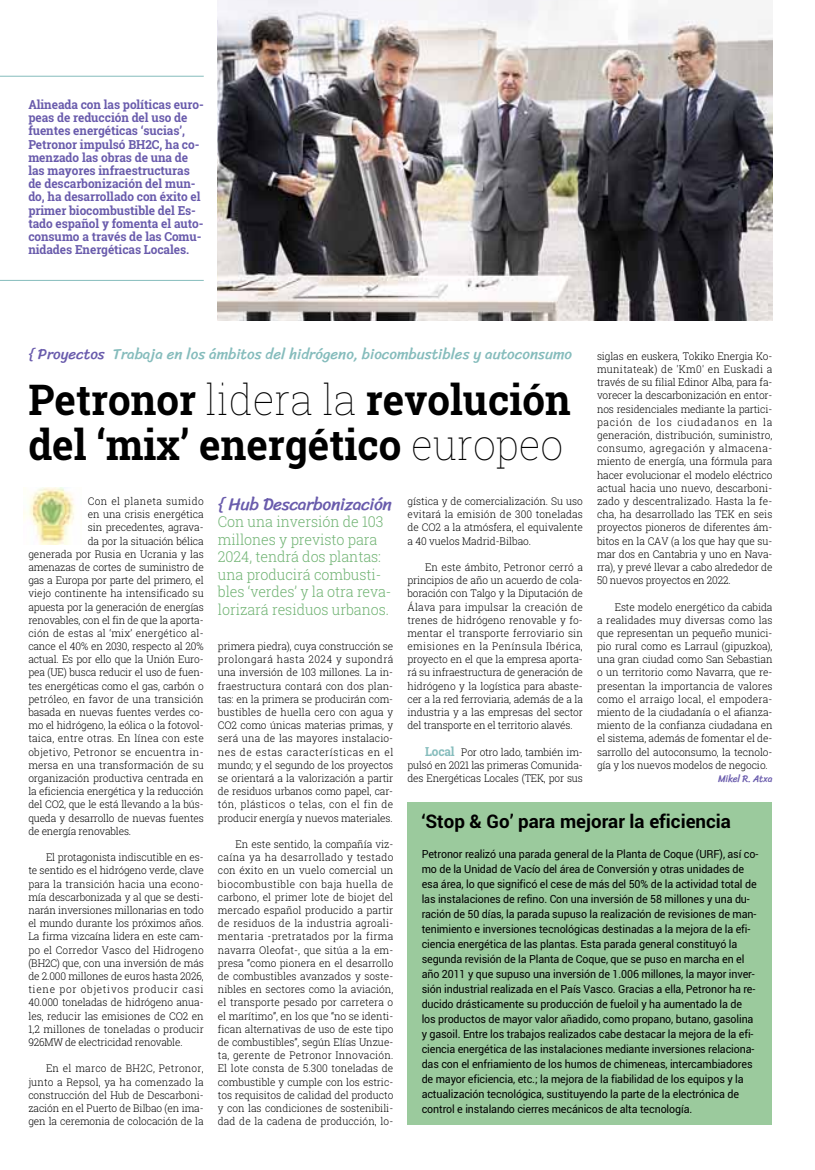
<style>
.page{position:relative;width:815px;height:1170px;background:#fff}
.page>*{position:absolute;margin:0;border:0;box-sizing:border-box;transform-origin:0 0}
.t1{font:700 42.5px/45px "Roboto Slab";color:#000;scale:.95 1}
.t2{font:700 18.75px "Roboto";color:#000}
.t3{font:17.5px "Sriracha";letter-spacing:-.02em;color:#695bac}
.t4{font:300 15px/17.5px "Roboto Slab";letter-spacing:-.005em;color:#70b373;scale:.95 1}
.t5{font:15px "Sriracha";color:#85bcbc}
.t6{font:700 12.5px/13.1px "Roboto Slab";letter-spacing:-.005em;color:#695bac;scale:.95 1}
.t7{font:11.25px/15px "Roboto";letter-spacing:-.01em;color:#000;scale:.95 1}
.t8{font:300 10.62px/13.2px "Roboto Slab";letter-spacing:-.01em;color:#000;text-align:justify;scale:.95 1}
.t9{font:300 10.62px "Roboto Slab";letter-spacing:.01em;color:#000;scale:.95 1}
.t10{font:300 10.62px "Roboto Slab";letter-spacing:.015em;color:#000;scale:.95 1}
.t11{font:300 10.62px "Roboto Slab";letter-spacing:.025em;color:#000;scale:.95 1}
.t12{font:300 10.62px "Roboto Slab";letter-spacing:.04em;color:#000;scale:.95 1}
.t13{font:10px "Sriracha";letter-spacing:-.02em;color:#695bac;scale:.95 1}
.s1{color:#695bac}
.s2{font-weight:100}
.s3{font-weight:700;font-size:12.5px;color:#85bcbc}
</style>
<div class="page">
<img style="left:218px;top:0;width:554px;height:320px">
<hr style="left:0;top:76px;width:204px;height:1px;background:#85bcbc">
<hr style="left:0;top:280px;width:204px;height:1px;background:#85bcbc">
<img style="left:24px;top:488px;width:51px;height:56px">
<div style="left:407px;top:802px;width:365px;height:322px;background:#9bca9d"></div>
<p class="t6" style="left:28px;top:99px;width:186px">Alineada con las políticas euro&shy;peas de reducción del uso de fuentes energéticas ‘sucias’,<br>Petronor impulsó BH2C, ha co&shy;menzado las obras de una de las mayores infraestructuras de descarbonización del mun&shy;do, ha desarrollado con éxito el primer biocombustible del Es&shy;tado español y fomenta el auto&shy;consumo a través de las Comu&shy;nidades Energéticas Locales.</p>
<h3 class="t5" style="left:28px;top:347px;width:545px"><span class="s1">{ Proyectos</span> Trabaja en los ámbitos del hidrógeno, biocombustibles y autoconsumo</h3>
<p class="t8" style="left:597px;top:350px;width:186px">siglas en euskera, Tokiko Energia Ko&shy;munitateak) de 'Km0' en Euskadi a través de su filial Edinor Alba, para fa&shy;vorecer la descarbonización en entor&shy;nos residenciales mediante la partici&shy;pación de los ciudadanos en la generación, distribución, suministro, consumo, agregación y almacena&shy;miento de energía, una fórmula para hacer evolucionar el modelo eléctrico actual hacia uno nuevo, descarboni&shy;zado y descentralizado. Hasta la fe&shy;cha, ha desarrollado las TEK en seis proyectos pioneros de diferentes ám&shy;bitos en la CAV (a los que hay que su&shy;mar dos en Cantabria y uno en Nava&shy;rra), y prevé llevar a cabo alrededor de 50 nuevos proyectos en 2022.</p>
<p class="t8" style="left:597px;top:601px;width:186px;text-indent:18px">Este modelo energético da cabida a realidades muy diversas como las que representan un pequeño munici&shy;pio rural como es Larraul (gipuzkoa), una gran ciudad como San Sebastian o un territorio como Navarra, que re&shy;presentan la importancia de valores como el arraigo local, el empodera&shy;miento de la ciudadanía o el afianza&shy;miento de la confianza ciudadana en el sistema, además de fomentar el de&shy;sarrollo del autoconsumo, la tecnolo&shy;gía y los nuevos modelos de negocio.</p>
<p class="t13" style="left:718px;top:774px;width:59px">Mikel R. Atxa</p>
<h1 class="t1" style="left:28px;top:381px;width:572px">Petronor <span class="s2">lidera la</span> revolución del ‘mix’ energético <span class="s2">europeo</span></h1>
<h3 class="t3" style="left:218px;top:496px;width:176px">{ Hub Descarbonización</h3>
<h3 class="t4" style="left:218px;top:514px;width:184px">Con una inversión de 103 millones y previsto para<br>2024, tendrá dos plantas: una producirá combusti&shy;bles ‘verdes’ y la otra reva&shy;lorizará residuos urbanos.</h3>
<p class="t12" style="left:88px;top:497px;width:124px">Con el planeta sumido</p>
<p class="t8" style="left:88px;top:508px;width:124px">en una crisis energética</p>
<p class="t8" style="left:88px;top:521px;width:123px">sin precedentes, agrava-</p>
<p class="t8" style="left:88px;top:535px;width:124px">da por la situación bélica</p>
<p class="t8" style="left:28px;top:548px;width:186px">generada por Rusia en Ucrania y las</p>
<p class="t8" style="left:28px;top:561px;width:186px">amenazas de cortes de suministro de</p>
<p class="t8" style="left:28px;top:574px;width:186px">gas a Europa por parte del primero, el</p>
<p class="t8" style="left:28px;top:587px;width:186px">viejo continente ha intensificado su</p>
<p class="t8" style="left:28px;top:601px;width:186px">apuesta por la generación de energías</p>
<p class="t8" style="left:28px;top:614px;width:186px">renovables, con el fin de que la aporta-</p>
<p class="t9" style="left:28px;top:628px;width:186px">ción de estas al ‘mix’ energético al-</p>
<p class="t8" style="left:28px;top:640px;width:186px">cance el 40% en 2030, respecto al 20%</p>
<p class="t8" style="left:28px;top:653px;width:186px">actual. Es por ello que la Unión Euro-</p>
<p class="t8" style="left:28px;top:667px;width:186px">pea (UE) busca reducir el uso de fuen-</p>
<p class="t8" style="left:28px;top:680px;width:186px">tes energéticas como el gas, carbón o</p>
<p class="t9" style="left:28px;top:694px;width:186px">petróleo, en favor de una transición</p>
<p class="t8" style="left:28px;top:706px;width:186px">basada en nuevas fuentes verdes co-</p>
<p class="t8" style="left:28px;top:719px;width:186px">mo el hidrógeno, la eólica o la fotovol-</p>
<p class="t10" style="left:28px;top:734px;width:186px">taica, entre otras. En línea con este</p>
<p class="t11" style="left:28px;top:747px;width:186px">objetivo, Petronor se encuentra in-</p>
<p class="t8" style="left:28px;top:759px;width:186px">mersa en una transformación de su</p>
<p class="t8" style="left:28px;top:772px;width:186px">organización productiva centrada en</p>
<p class="t8" style="left:28px;top:785px;width:186px">la eficiencia energética y la reducción</p>
<p class="t8" style="left:28px;top:798px;width:186px">del CO2, que le está llevando a la bús-</p>
<p class="t8" style="left:28px;top:812px;width:186px">queda y desarrollo de nuevas fuentes</p>
<p class="t8" style="left:28px;top:825px;width:110px">de energía renovables.</p>
<p class="t8" style="left:28px;top:851px;width:186px;text-indent:18px">El protagonista indiscutible en es&shy;te sentido es el hidrógeno verde, clave para la transición hacia una econo&shy;mía descarbonizada y al que se desti&shy;narán inversiones millonarias en todo el mundo durante los próximos años.<br>La firma vizcaína lidera en este cam&shy;po el Corredor Vasco del Hidrogeno (BH2C) que, con una inversión de más de 2.000 millones de euros hasta 2026, tiene por objetivos producir casi 40.000 toneladas de hidrógeno anua&shy;les, reducir las emisiones de CO2 en 1,2 millones de toneladas o producir 926MW de electricidad renovable.</p>
<p class="t8" style="left:28px;top:1062px;width:186px;text-indent:18px">En el marco de BH2C, Petronor, junto a Repsol, ya ha comenzado la construcción del Hub de Descarboni&shy;zación en el Puerto de Bilbao (en ima&shy;gen la ceremonia de colocación de la</p>
<p class="t8" style="left:407px;top:495px;width:186px">gística y de comercialización. Su uso evitará la emisión de 300 toneladas de CO2 a la atmósfera, el equivalente a 40 vuelos Madrid-Bilbao.</p>
<p class="t8" style="left:407px;top:561px;width:186px;text-indent:18px">En este ámbito, Petronor cerró a principios de año un acuerdo de cola&shy;boración con Talgo y la Diputación de Álava para impulsar la creación de trenes de hidrógeno renovable y fo&shy;mentar el transporte ferroviario sin emisiones en la Península Ibérica, proyecto en el que la empresa aporta&shy;rá su infraestructura de generación de hidrógeno y la logística para abaste&shy;cer a la red ferroviaria, además de a la industria y a las empresas del sector del transporte en el territorio alavés.</p>
<p class="t8" style="left:407px;top:746px;width:186px;text-indent:18px"><span class="s3">Local</span> Por otro lado, también im&shy;pulsó en 2021 las primeras Comunida&shy;des Energéticas Locales (TEK, por sus</p>
<p class="t8" style="left:218px;top:640px;width:186px">primera piedra), cuya construcción se prolongará hasta 2024 y supondrá una inversión de 103 millones. La in&shy;fraestructura contará con dos plan&shy;tas: en la primera se producirán com&shy;bustibles de huella cero con agua y CO2 como únicas materias primas, y será una de las mayores instalacio&shy;nes de estas características en el mundo; y el segundo de los proyectos se orientará a la valorización a partir de residuos urbanos como papel, car&shy;tón, plásticos o telas, con el fin de producir energía y nuevos materiales.</p>
<p class="t8" style="left:218px;top:838px;width:186px;text-indent:18px">En este sentido, la compañía viz&shy;caína ya ha desarrollado y testado con éxito en un vuelo comercial un biocombustible con baja huella de carbono, el primer lote de biojet del mercado español producido a partir de residuos de la industria agroali&shy;mentaria -pretratados por la firma navarra Oleofat-, que sitúa a la em&shy;presa “como pionera en el desarrollo de combustibles avanzados y soste&shy;nibles en sectores como la aviación, el transporte pesado por carretera o el marítimo”, en los que “no se identi&shy;fican alternativas de uso de este tipo de combustibles”, según Elías Unzue&shy;ta, gerente de Petronor Innovación.<br>El lote consta de 5.300 toneladas de combustible y cumple con los estric&shy;tos requisitos de calidad del producto y con las condiciones de sostenibili&shy;dad de la cadena de producción, lo-</p>
<h2 class="t2" style="left:422px;top:813px;width:311px">‘Stop &amp; Go’ para mejorar la eficiencia</h2>
<p class="t7" style="left:422px;top:847px;width:356px">Petronor realizó una parada general de la Planta de Coque (URF), así co&shy;mo de la Unidad de Vacío del área de Conversión y otras unidades de esa área, lo que significó el cese de más del 50% de la actividad total de las instalaciones de refino. Con una inversión de 58 millones y una du&shy;ración de 50 días, la parada supuso la realización de revisiones de man&shy;tenimiento e inversiones tecnológicas destinadas a la mejora de la efi&shy;ciencia energética de las plantas. Esta parada general constituyó la segunda revisión de la Planta de Coque, que se puso en marcha en el año 2011 y que supuso una inversión de 1.006 millones, la mayor inver&shy;sión industrial realizada en el País Vasco. Gracias a ella, Petronor ha re&shy;ducido drásticamente su producción de fueloil y ha aumentado la de los productos de mayor valor añadido, como propano, butano, gasolina y gasoil. Entre los trabajos realizados cabe destacar la mejora de la efi&shy;ciencia energética de las instalaciones mediante inversiones relaciona&shy;das con el enfriamiento de los humos de chimeneas, intercambiadores de mayor eficiencia, etc.; la mejora de la fiabilidad de los equipos y la actualización tecnológica, sustituyendo la parte de la electrónica de control e instalando cierres mecánicos de alta tecnología.</p>
</div>
